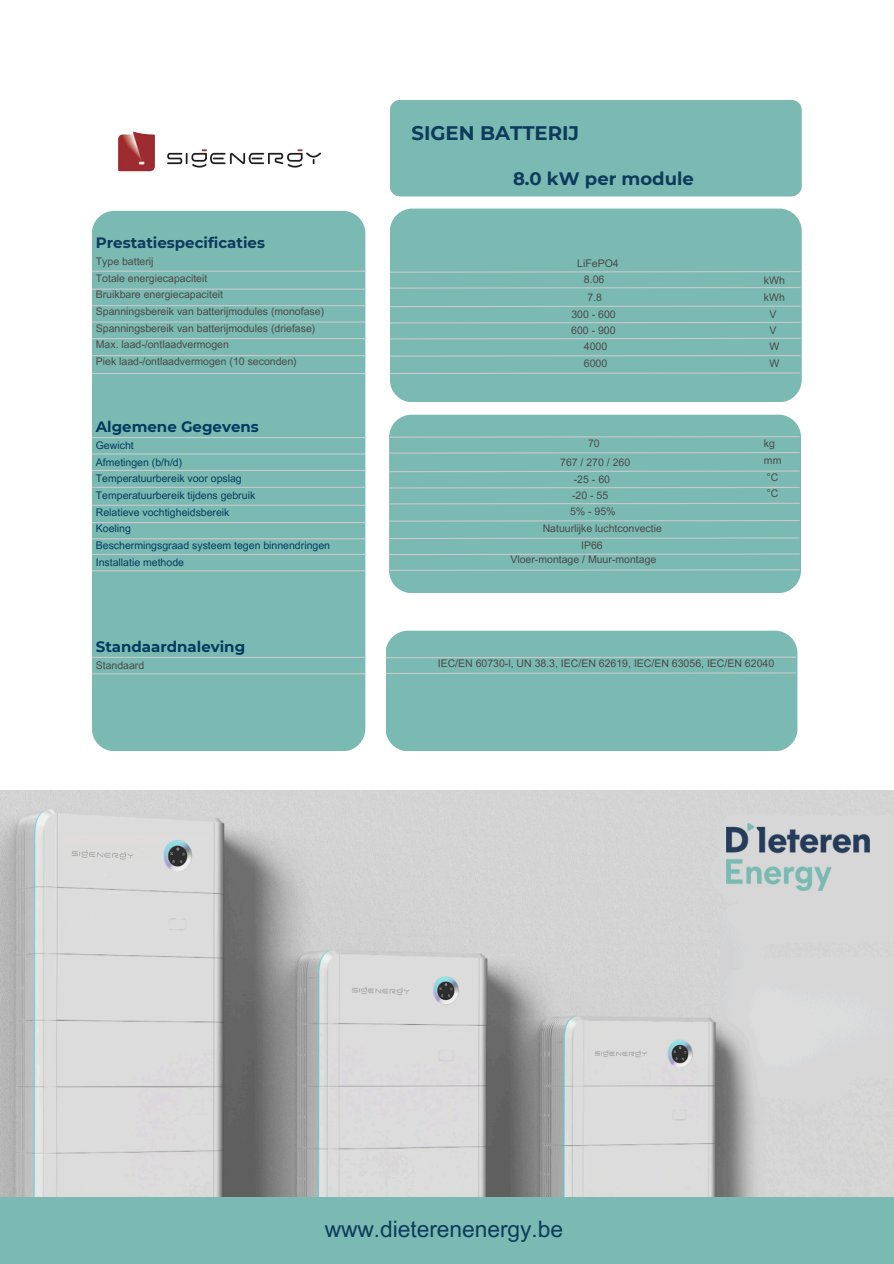
<style>
.page{position:relative;width:894px;height:1264px;background:#fff}
.page>*{position:absolute;margin:0;border:0;box-sizing:border-box;transform-origin:0 0}
.t1{font:22.65px "Arial MT Pro";color:#0d3b5c}
.t2{font:700 19.65px "Montserrat";color:#0d3b5c}
.t3{font:700 18px "Montserrat";color:#0d3b5c}
.t4{font:700 15px "Montserrat";color:#023b5f}
.t5{font:700 15px "Montserrat";color:#0d3b5c}
.t6{font:10.5px "Arial MT Pro";color:#4b4949}
.t7{font:10.5px "Arial MT Pro";color:#023b5f}
</style>
<div class="page">
<div style="left:390px;top:100px;width:411px;height:96px;background:#7bbab3;border-radius:10px"></div>
<svg style="left:167px;top:149px;width:154px;height:18px"></svg>
<img style="left:118px;top:132px;width:37px;height:39px">
<img style="left:0;top:790px;width:893px;height:407px">
<div style="left:0;top:1197px;width:893px;height:66px;background:#7bbab3"></div>
<div style="left:92px;top:211px;width:273px;height:540px;background:#7bbab3;border-radius:23px"></div>
<hr style="left:92px;top:270px;width:273px;height:2px;background:#c8cacb">
<hr style="left:92px;top:288px;width:273px;height:2px;background:#c8cacb">
<hr style="left:92px;top:305px;width:273px;height:1px;background:#c8cacb">
<hr style="left:92px;top:321px;width:273px;height:1px;background:#c8cacb">
<hr style="left:92px;top:338px;width:273px;height:1px;background:#c8cacb">
<hr style="left:92px;top:437px;width:273px;height:1px;background:#c8cacb">
<hr style="left:92px;top:453px;width:273px;height:1px;background:#c8cacb">
<hr style="left:92px;top:470px;width:273px;height:1px;background:#c8cacb">
<hr style="left:92px;top:487px;width:273px;height:1px;background:#c8cacb">
<hr style="left:92px;top:504px;width:273px;height:2px;background:#c8cacb">
<hr style="left:92px;top:570px;width:273px;height:1px;background:#c8cacb">
<hr style="left:92px;top:657px;width:273px;height:1px;background:#c8cacb">
<hr style="left:92px;top:673px;width:273px;height:1px;background:#c8cacb">
<hr style="left:92px;top:355px;width:273px;height:1px;background:#c8cacb">
<hr style="left:92px;top:373px;width:273px;height:1px;background:#c8cacb">
<hr style="left:92px;top:522px;width:273px;height:1px;background:#c8cacb">
<hr style="left:92px;top:538px;width:273px;height:1px;background:#c8cacb">
<hr style="left:92px;top:554px;width:273px;height:1px;background:#c8cacb">
<div style="left:390px;top:208px;width:411px;height:194px;background:#7bbab3;border-radius:22px"></div>
<svg style="left:390px;top:305px;width:411px;height:3px"></svg>
<svg style="left:390px;top:287px;width:411px;height:2px"></svg>
<svg style="left:390px;top:271px;width:411px;height:2px"></svg>
<svg style="left:390px;top:337px;width:411px;height:3px"></svg>
<svg style="left:390px;top:321px;width:411px;height:3px"></svg>
<div style="left:389px;top:414px;width:411px;height:179px;background:#7bbab3;border-radius:22px"></div>
<div style="left:385px;top:630px;width:412px;height:121px;background:#7bbab3;border-radius:22px"></div>
<svg style="left:390px;top:355px;width:411px;height:2px"></svg>
<svg style="left:390px;top:372px;width:411px;height:2px"></svg>
<svg style="left:389px;top:470px;width:411px;height:3px"></svg>
<svg style="left:389px;top:451px;width:411px;height:3px"></svg>
<svg style="left:389px;top:435px;width:411px;height:3px"></svg>
<svg style="left:389px;top:502px;width:411px;height:3px"></svg>
<svg style="left:389px;top:486px;width:411px;height:3px"></svg>
<svg style="left:389px;top:519px;width:411px;height:3px"></svg>
<svg style="left:389px;top:537px;width:411px;height:2px"></svg>
<svg style="left:389px;top:553px;width:411px;height:2px"></svg>
<svg style="left:389px;top:568px;width:411px;height:3px"></svg>
<svg style="left:385px;top:656px;width:411px;height:2px"></svg>
<svg style="left:385px;top:671px;width:411px;height:3px"></svg>
<img style="left:726px;top:823px;width:142px;height:67px">
<p class="t5" style="left:96px;top:234px;width:171px">Prestatiespecificaties</p>
<p class="t6" style="left:96px;top:257px;width:59px">Type batterij</p>
<p class="t6" style="left:96px;top:274px;width:113px">Totale energiecapaciteit</p>
<p class="t6" style="left:96px;top:291px;width:129px">Bruikbare energiecapaciteit</p>
<p class="t6" style="left:96px;top:307px;width:230px">Spanningsbereik van batterijmodules (monofase)</p>
<p class="t6" style="left:96px;top:324px;width:221px">Spanningsbereik van batterijmodules (driefase)</p>
<p class="t6" style="left:96px;top:340px;width:135px">Max. laad-/ontlaadvermogen</p>
<p class="t6" style="left:96px;top:357px;width:202px">Piek laad-/ontlaadvermogen (10 seconden)</p>
<p class="t4" style="left:96px;top:418px;width:164px">Algemene Gegevens</p>
<p class="t7" style="left:96px;top:441px;width:39px">Gewicht</p>
<p class="t7" style="left:96px;top:458px;width:88px">Afmetingen (b/h/d)</p>
<p class="t7" style="left:96px;top:475px;width:147px">Temperatuurbereik voor opslag</p>
<p class="t7" style="left:96px;top:491px;width:161px">Temperatuurbereik tijdens gebruik</p>
<p class="t7" style="left:96px;top:508px;width:135px">Relatieve vochtigheidsbereik</p>
<p class="t7" style="left:96px;top:524px;width:37px">Koeling</p>
<p class="t7" style="left:96px;top:541px;width:236px">Beschermingsgraad systeem tegen binnendringen</p>
<p class="t7" style="left:96px;top:558px;width:90px">Installatie methode</p>
<p class="t4" style="left:96px;top:637px;width:151px">Standaardnaleving</p>
<p class="t6" style="left:96px;top:661px;width:50px">Standaard</p>
<p class="t2" style="left:411px;top:121px;width:169px">SIGEN BATTERIJ</p>
<p class="t3" style="left:513px;top:167px;width:182px">8.0 kW per module</p>
<p class="t6" style="left:577px;top:259px;width:43px">LiFePO4</p>
<p class="t6" style="left:583px;top:275px;width:22px">8.06</p>
<p class="t6" style="left:571px;top:310px;width:46px">300 - 600</p>
<p class="t6" style="left:587px;top:293px;width:16px">7.8</p>
<p class="t6" style="left:571px;top:326px;width:46px">600 - 900</p>
<p class="t6" style="left:583px;top:342px;width:25px">4000</p>
<p class="t6" style="left:583px;top:360px;width:25px">6000</p>
<h4 class="t6" style="left:588px;top:440px;width:13px">70</h4>
<h2 class="t6" style="left:560px;top:458px;width:72px">767 / 270 / 260</h2>
<h3 class="t6" style="left:573px;top:475px;width:38px">-25 - 60</h3>
<p class="t6" style="left:572px;top:491px;width:38px">-20 - 55</p>
<p class="t6" style="left:570px;top:507px;width:47px">5% - 95%</p>
<p class="t6" style="left:542px;top:525px;width:121px">Natuurlijke luchtconvectie</p>
<p class="t6" style="left:581px;top:541px;width:23px">IP66</p>
<p class="t6" style="left:510px;top:555px;width:147px">Vloer-montage / Muur-montage</p>
<p class="t6" style="left:763px;top:276px;width:23px">kWh</p>
<p class="t6" style="left:763px;top:293px;width:23px">kWh</p>
<p class="t6" style="left:769px;top:310px;width:9px">V</p>
<p class="t6" style="left:769px;top:327px;width:9px">V</p>
<p class="t6" style="left:769px;top:342px;width:11px">W</p>
<p class="t6" style="left:769px;top:360px;width:11px">W</p>
<p class="t6" style="left:763px;top:439px;width:13px">kg</p>
<p class="t6" style="left:763px;top:456px;width:19px">mm</p>
<p class="t6" style="left:766px;top:473px;width:13px">°C</p>
<p class="t6" style="left:766px;top:489px;width:13px">°C</p>
<p class="t6" style="left:437px;top:659px;width:338px">IEC/EN 60730-l, UN 38.3, IEC/EN 62619, IEC/EN 63056, IEC/EN 62040</p>
<p class="t1" style="left:324px;top:1220px;width:240px">www.dieterenenergy.be</p>
</div>
